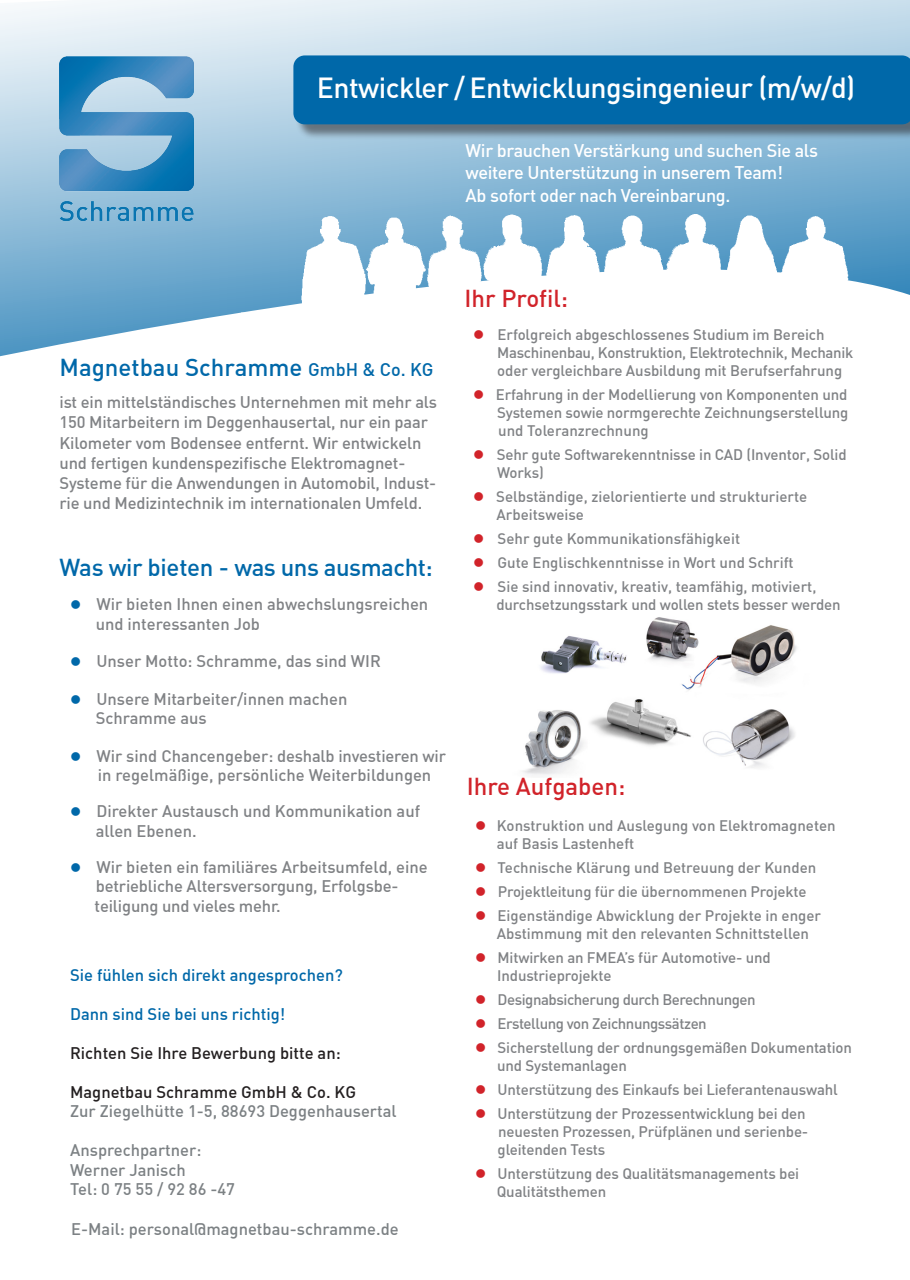
<style>
.page{position:relative;width:910px;height:1280px;background:#fff}
.page>*{position:absolute;margin:0;border:0;box-sizing:border-box;transform-origin:0 0}
.t1{font:500 28.5px "DINCE";letter-spacing:-.02em;color:#fff}
.t2{font:500 24px "DINCE";letter-spacing:-.01em;color:#0068a9}
.t3{font:500 24px "DINCE";color:#d1232a}
.t4{font:500 18px/22.5px "DINCE";letter-spacing:-.02em;color:#fff}
.stellenausschreibung{font:500 16.5px/19.5px "DINCE";letter-spacing:-.01em;color:#808285}
.t5{font:500 16.5px "DINCE";color:#7c8184}
.t6{font:500 16.5px "DINCE";color:#231f20}
.t7{font:500 16.5px "DINCE";color:#0068a9}
.t8{font:500 15px/18px "DINCE";letter-spacing:-.01em;color:#808285}
.t9{font:500 15px "DINCE";letter-spacing:-.03em;color:#808285}
.s1{font-size:18px}
.s2{color:#0068a9}
.s3{color:#d1232a}
</style>
<div class="page">
<svg style="left:0;top:0;width:910px;height:357px;background:#a6cae0"></svg>
<img style="left:241px;top:215px;width:647px;height:142px">
<img style="left:60px;top:56px;width:134px;height:164px">
<div style="left:295px;top:57px;width:615px;height:82px;background:#231f20;opacity:.52"></div>
<div style="left:293px;top:55px;width:617px;height:69px;background:#0068a9"></div>
<img style="left:522px;top:617px;width:275px;height:159px">
<p class="t1" style="left:317px;top:69px;width:540px">Entwickler / Entwicklungsingenieur (m/w/d)</p>
<p class="t4" style="left:466px;top:138px;width:354px">Wir brauchen Verstärkung und suchen Sie als weitere Unterstützung in unserem Team!<br>Ab sofort oder nach Vereinbarung.</p>
<p class="t2" style="left:60px;top:352px;width:376px">Magnetbau Schramme <span class="s1">GmbH &amp; Co. KG</span></p>
<p class="stellenausschreibung" style="left:60px;top:391px;width:379px;line-height:20.2px">ist ein mittelständisches Unternehmen mit mehr als 150 Mitarbeitern im Deggenhausertal, nur ein paar Kilometer vom Bodensee entfernt. Wir entwickeln und fertigen kundenspezifische Elektromagnet-Systeme für die Anwendungen in Automobil, Indust&shy;rie und Medizintechnik im internationalen Umfeld.</p>
<p class="t2" style="left:60px;top:551px;width:375px">Was wir bieten - was uns ausmacht:</p>
<p class="stellenausschreibung" style="left:96px;top:594px;width:334px;text-indent:-26px"><span class="s2">●</span> Wir bieten Ihnen einen abwechslungsreichen und interessanten Job</p>
<p class="stellenausschreibung" style="left:70px;top:651px;width:312px"><span class="s2">●</span> Unser Motto: Schramme, das sind WIR</p>
<p class="stellenausschreibung" style="left:96px;top:688px;width:253px;text-indent:-26px"><span class="s2">●</span> Unsere Mitarbeiter/innen machen<br>Schramme aus</p>
<p class="stellenausschreibung" style="left:70px;top:745px;width:377px"><span class="s2">●</span> Wir sind Chancengeber: deshalb investieren wir</p>
<p class="stellenausschreibung" style="left:98px;top:765px;width:335px">in regelmäßige, persönliche Weiterbildungen</p>
<p class="stellenausschreibung" style="left:96px;top:801px;width:326px;text-indent:-26px"><span class="s2">●</span> Direkter Austausch und Kommunikation auf allen Ebenen.</p>
<p class="stellenausschreibung" style="left:95px;top:856px;width:335px;text-indent:-24px"><span class="s2">●</span> Wir bieten ein familiäres Arbeitsumfeld, eine betriebliche Altersversorgung, Erfolgsbe&shy;teiligung und vieles mehr.</p>
<p class="t7" style="left:70px;top:964px;width:274px">Sie fühlen sich direkt angesprochen?</p>
<p class="t7" style="left:70px;top:1003px;width:217px">Dann sind Sie bei uns richtig!</p>
<p class="t6" style="left:70px;top:1042px;width:272px">Richten Sie Ihre Bewerbung bitte an:</p>
<p class="t6" style="left:70px;top:1081px;width:287px">Magnetbau Schramme GmbH &amp; Co. KG</p>
<p class="t5" style="left:70px;top:1100px;width:328px">Zur Ziegelhütte 1-5, 88693 Deggenhausertal</p>
<p class="t5" style="left:70px;top:1139px;width:133px">Ansprechpartner:</p>
<p class="t5" style="left:70px;top:1159px;width:117px">Werner Janisch</p>
<p class="t5" style="left:70px;top:1178px;width:166px">Tel: 0 75 55 / 92 86 -47</p>
<p class="t5" style="left:71px;top:1219px;width:329px">E-Mail: personal@magnetbau-schramme.de</p>
<p class="t3" style="left:465px;top:283px;width:105px">Ihr Profil:</p>
<p class="t8" style="left:497px;top:325px;width:358px;text-indent:-24px"><span class="s3">●</span> Erfolgreich abgeschlossenes Studium im Bereich<br>Maschinenbau, Konstruktion, Elektrotechnik, Mechanik oder vergleichbare Ausbildung mit Berufserfahrung</p>
<p class="t8" style="left:497px;top:385px;width:353px;text-align:justify;text-indent:-24px"><span class="s3">●</span> Erfahrung in der Modellierung von Komponenten und Systemen sowie normgerechte Zeichnungserstellung und Toleranzrechnung</p>
<p class="t8" style="left:497px;top:445px;width:351px;text-indent:-24px"><span class="s3">●</span> Sehr gute Softwarekenntnisse in CAD (Inventor, Solid<br>Works)</p>
<p class="t8" style="left:496px;top:487px;width:312px;text-indent:-23px"><span class="s3">●</span> Selbständige, zielorientierte und strukturierte<br>Arbeitsweise</p>
<p class="t8" style="left:473px;top:529px;width:269px"><span class="s3">●</span> Sehr gute Kommunikationsfähigkeit</p>
<p class="t8" style="left:473px;top:553px;width:322px"><span class="s3">●</span> Gute Englischkenntnisse in Wort und Schrift</p>
<p class="t8" style="left:496px;top:577px;width:346px;text-indent:-23px"><span class="s3">●</span> Sie sind innovativ, kreativ, teamfähig, motiviert, durchsetzungsstark und wollen stets besser werden</p>
<p class="t3" style="left:467px;top:771px;width:160px">Ihre Aufgaben:</p>
<p class="t8" style="left:497px;top:816px;width:340px;text-indent:-22px"><span class="s3">●</span> Konstruktion und Auslegung von Elektromagneten auf Basis Lastenheft</p>
<p class="t8" style="left:475px;top:858px;width:343px"><span class="s3">●</span> Technische Klärung und Betreuung der Kunden</p>
<p class="t8" style="left:475px;top:882px;width:333px"><span class="s3">●</span> Projektleitung für die übernommenen Projekte</p>
<p class="t8" style="left:497px;top:906px;width:326px;text-indent:-22px"><span class="s3">●</span> Eigenständige Abwicklung der Projekte in enger<br>Abstimmung mit den relevanten Schnittstellen</p>
<p class="t8" style="left:497px;top:948px;width:275px;text-indent:-22px"><span class="s3">●</span> Mitwirken an FMEA’s für Automotive- und<br>Industrieprojekte</p>
<p class="t9" style="left:475px;top:990px;width:282px"><span class="s3">●</span> Designabsicherung durch Berechnungen</p>
<p class="t9" style="left:475px;top:1014px;width:233px"><span class="s3">●</span> Erstellung von Zeichnungssätzen</p>
<p class="t8" style="left:497px;top:1038px;width:356px;text-indent:-22px"><span class="s3">●</span> Sicherstellung der ordnungsgemäßen Dokumentation und Systemanlagen</p>
<p class="t8" style="left:475px;top:1080px;width:364px"><span class="s3">●</span> Unterstützung des Einkaufs bei Lieferantenauswahl</p>
<p class="t8" style="left:498px;top:1104px;width:312px;text-indent:-22px"><span class="s3">●</span> Unterstützung der Prozessentwicklung bei den neuesten Prozessen, Prüfplänen und serienbe&shy;gleitenden Tests</p>
<p class="t8" style="left:497px;top:1164px;width:304px;text-indent:-22px"><span class="s3">●</span> Unterstützung des Qualitätsmanagements bei<br>Qualitätsthemen</p>
</div>
